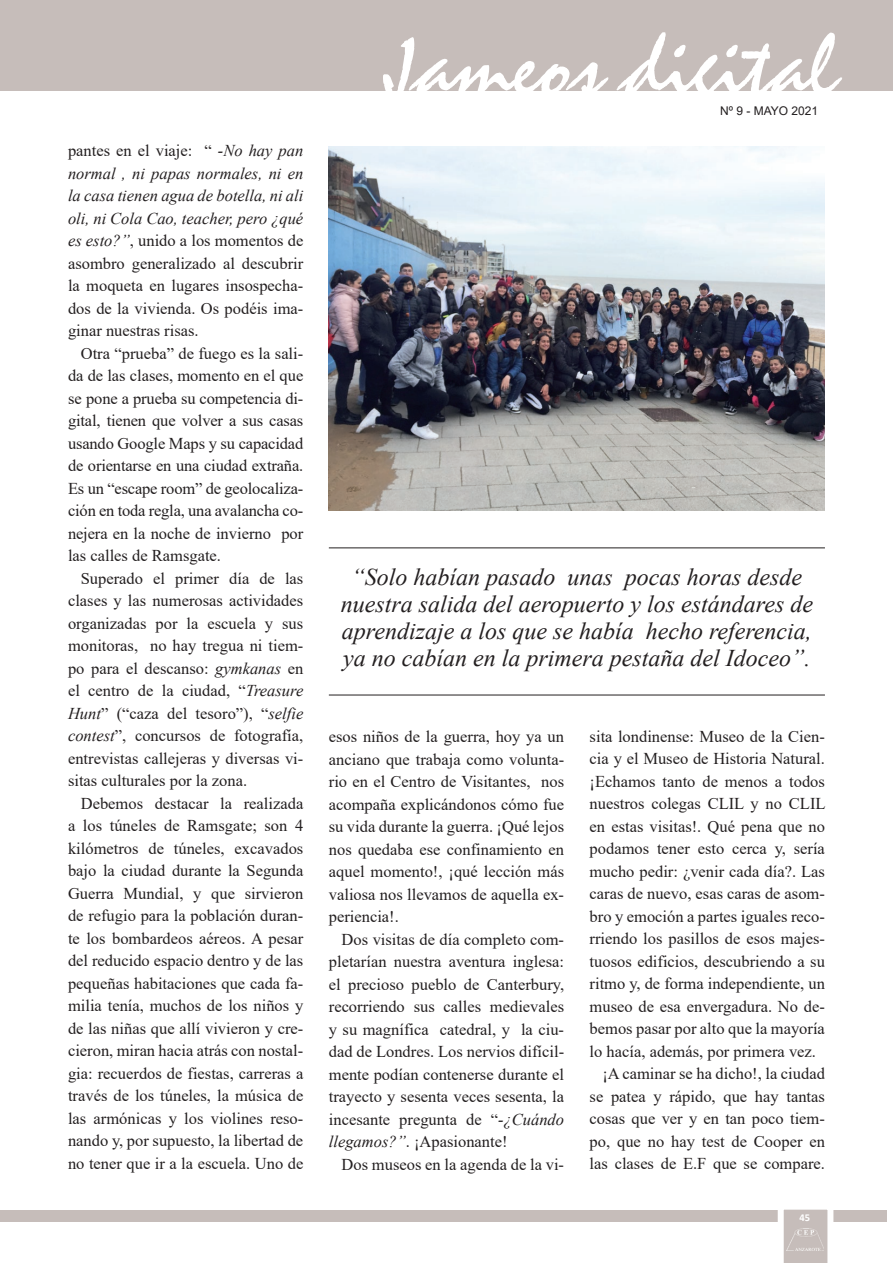
<style>
.page{position:relative;width:893px;height:1263px;background:#fff}
.page>*{position:absolute;margin:0;border:0;box-sizing:border-box;transform-origin:0 0}
.t1{font:90px "Staccato 222 BT";color:#fff}
.t2{font:italic 24px/27px "Times New Roman";color:#231f20;text-align:center}
.t3{font:16.5px/22.5px "Times New Roman";color:#231f20;text-align:justify}
.t4{font:12px "Arial";color:#231f20}
.t5{font:700 10.5px "Calibri";color:#fff}
.s1{font-style:italic}
</style>
<div class="page">
<div style="left:0;top:1209px;width:887px;height:12px;background:#c6bdba"></div>
<div style="left:0;top:0;width:893px;height:90px;background:#c6bdba"></div>
<svg style="left:778px;top:1209px;width:55px;height:54px"></svg>
<img style="left:786px;top:1229px;width:38px;height:21px">
<img style="left:329px;top:147px;width:496px;height:363px">
<hr style="left:329px;top:547px;width:496px;height:1px;background:#231f20">
<hr style="left:329px;top:695px;width:496px;height:1px;background:#231f20">
<p class="t3" style="left:68px;top:139px;width:237px">pantes en el viaje: “ <span class="s1">-No hay pan normal , ni papas normales, ni en la casa tienen agua de botella, ni ali oli, ni Cola Cao, teacher, pero ¿qué es esto?”</span>, unido a los momentos de asombro generalizado al descubrir la moqueta en lugares insospecha&shy;dos de la vivienda. Os podéis ima&shy;ginar nuestras risas.</p>
<p class="t3" style="left:68px;top:341px;width:237px;text-indent:13px">Otra “prueba” de fuego es la sali&shy;da de las clases, momento en el que se pone a prueba su competencia di&shy;gital, tienen que volver a sus casas usando Google Maps y su capacidad de orientarse en una ciudad extraña.<br>Es un “escape room” de geolocaliza&shy;ción en toda regla, una avalancha co&shy;nejera en la noche de invierno por las calles de Ramsgate.</p>
<p class="t3" style="left:68px;top:566px;width:237px;text-indent:13px">Superado el primer día de las clases y las numerosas actividades organizadas por la escuela y sus monitoras, no hay tregua ni tiem&shy;po para el descanso: <span class="s1">gymkanas</span> en el centro de la ciudad, “<span class="s1">Treasure Hunt</span>” (“caza del tesoro”), “<span class="s1">selfie contest</span>”, concursos de fotografía, entrevistas callejeras y diversas vi&shy;sitas culturales por la zona.</p>
<p class="t3" style="left:68px;top:791px;width:237px;text-indent:13px">Debemos destacar la realizada a los túneles de Ramsgate; son 4 kilómetros de túneles, excavados bajo la ciudad durante la Segunda Guerra Mundial, y que sirvieron de refugio para la población duran&shy;te los bombardeos aéreos. A pesar del reducido espacio dentro y de las pequeñas habitaciones que cada fa&shy;milia tenía, muchos de los niños y de las niñas que allí vivieron y cre&shy;cieron, miran hacia atrás con nostal&shy;gia: recuerdos de fiestas, carreras a través de los túneles, la música de las armónicas y los violines reso&shy;nando y, por supuesto, la libertad de no tener que ir a la escuela. Uno de</p>
<h1 class="t1" style="left:383px;top:16px;width:456px">Jameos digital</h1>
<p class="t4" style="left:720px;top:102px;width:100px">Nº 9 - MAYO 2021</p>
<h2 class="t2" style="left:341px;top:563px;width:474px">“Solo habían pasado unas pocas horas desde nuestra salida del aeropuerto y los estándares de aprendizaje a los que se había hecho referencia, ya no cabían en la primera pestaña del Idoceo”.</h2>
<p class="t3" style="left:329px;top:725px;width:237px">esos niños de la guerra, hoy ya un anciano que trabaja como volunta&shy;rio en el Centro de Visitantes, nos acompaña explicándonos cómo fue su vida durante la guerra. ¡Qué lejos nos quedaba ese confinamiento en aquel momento!, ¡qué lección más valiosa nos llevamos de aquella ex&shy;periencia!.</p>
<p class="t3" style="left:329px;top:927px;width:237px;text-indent:13px">Dos visitas de día completo com&shy;pletarían nuestra aventura inglesa: el precioso pueblo de Canterbury, recorriendo sus calles medievales y su magnífica catedral, y la ciu&shy;dad de Londres. Los nervios difícil&shy;mente podían contenerse durante el trayecto y sesenta veces sesenta, la incesante pregunta de “<span class="s1">-¿Cuándo llegamos?”</span>. ¡Apasionante!</p>
<p class="t3" style="left:342px;top:1152px;width:224px">Dos museos en la agenda de la vi-</p>
<p class="t3" style="left:590px;top:724px;width:237px">sita londinense: Museo de la Cien-</p>
<p class="t3" style="left:590px;top:747px;width:237px">cia y el Museo de Historia Natural.</p>
<p class="t3" style="left:590px;top:769px;width:237px">¡Echamos tanto de menos a todos</p>
<p class="t3" style="left:590px;top:792px;width:237px">nuestros colegas CLIL y no CLIL</p>
<p class="t3" style="left:590px;top:814px;width:237px">en estas visitas!. Qué pena que no</p>
<p class="t3" style="left:590px;top:837px;width:237px">podamos tener esto cerca y, sería</p>
<p class="t3" style="left:590px;top:859px;width:237px">mucho pedir: ¿venir cada día?. Las</p>
<p class="t3" style="left:590px;top:882px;width:237px">caras de nuevo, esas caras de asom-</p>
<p class="t3" style="left:590px;top:904px;width:237px">bro y emoción a partes iguales reco-</p>
<p class="t3" style="left:590px;top:927px;width:237px">rriendo los pasillos de esos majes-</p>
<p class="t3" style="left:590px;top:949px;width:237px">tuosos edificios, descubriendo a su</p>
<p class="t3" style="left:590px;top:972px;width:237px">ritmo y, de forma independiente, un</p>
<p class="t3" style="left:590px;top:994px;width:237px">museo de esa envergadura. No de-</p>
<p class="t3" style="left:590px;top:1017px;width:237px">bemos pasar por alto que la mayoría</p>
<p class="t3" style="left:590px;top:1040px;width:228px">lo hacía, además, por primera vez.</p>
<p class="t3" style="left:602px;top:1062px;width:224px">¡A caminar se ha dicho!, la ciudad</p>
<p class="t3" style="left:590px;top:1085px;width:237px">se patea y rápido, que hay tantas</p>
<p class="t3" style="left:590px;top:1107px;width:237px">cosas que ver y en tan poco tiem-</p>
<p class="t3" style="left:590px;top:1130px;width:237px">po, que no hay test de Cooper en</p>
<p class="t3" style="left:590px;top:1152px;width:237px">las clases de E.F que se compare.</p>
<p class="t5" style="left:800px;top:1210px;width:12px">45</p>
</div>
